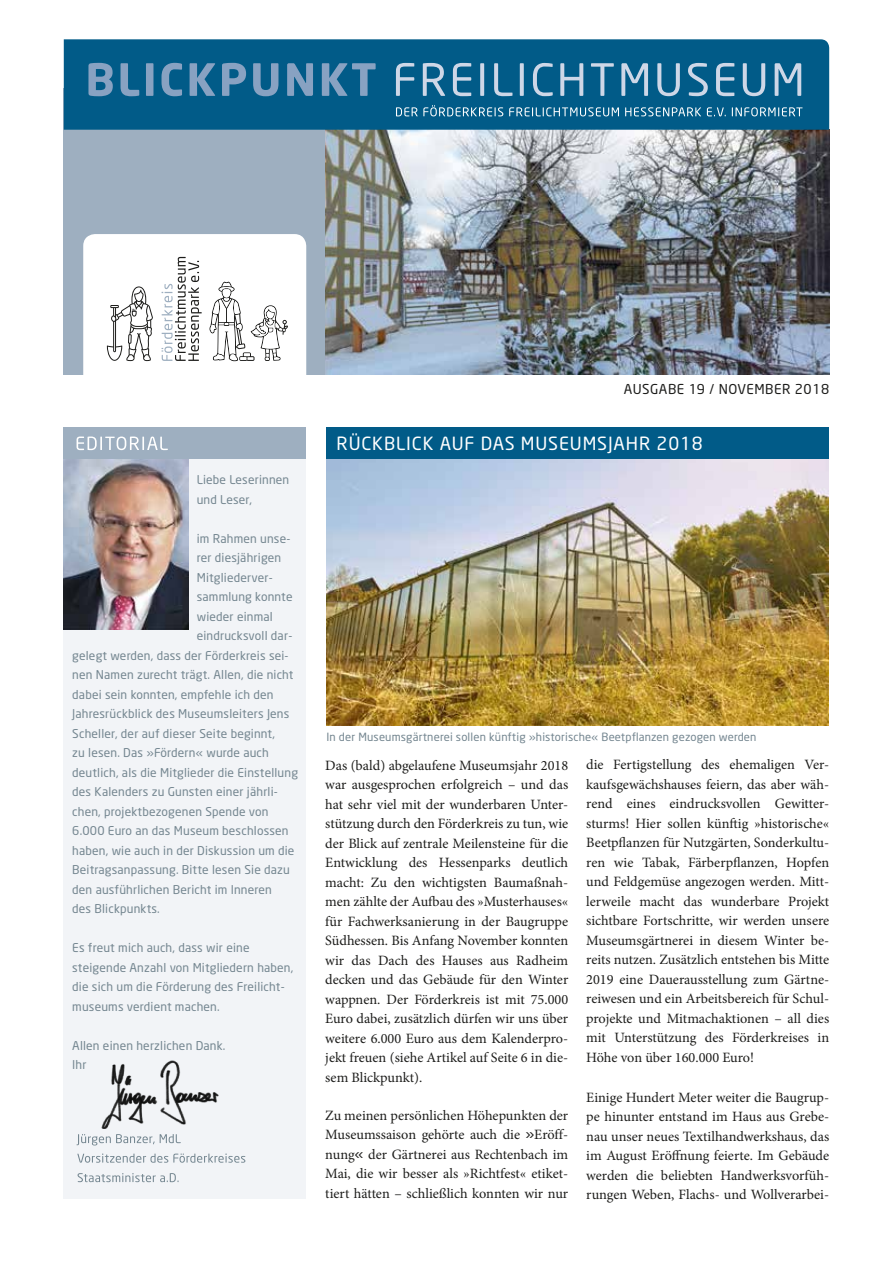
<style>
.page{position:relative;width:893px;height:1263px;background:#fff}
.page>*{position:absolute;margin:0;border:0;box-sizing:border-box;transform-origin:0 0}
.t1{font:18px "Neo Sans";letter-spacing:.05em;color:#fff}
.t2{font:14.25px/19.5px "Minion Pro";color:#1d1d1b;text-align:justify}
.t3{font:13.5px "Neo Sans";letter-spacing:.04em;color:#1d1d1b}
.t4{font:12px/19.5px "Neo Sans";letter-spacing:.015em;color:#748690}
.t5{font:11.25px "Neo Sans";letter-spacing:.015em;color:#748690}
.s1{font-family:"Neo Sans"}
</style>
<div class="page">
<div style="left:64px;top:130px;width:261px;height:244px;background:#9eafc0"></div>
<img style="left:325px;top:130px;width:504px;height:244px">
<img style="left:326px;top:459px;width:503px;height:267px">
<div style="left:64px;top:39px;width:765px;height:91px;background:#015b88"></div>
<div style="left:64px;top:427px;width:242px;height:772px;background:#f2f4f7"></div>
<div style="left:64px;top:427px;width:242px;height:32px;background:#9eafc0"></div>
<svg style="left:88px;top:63px;width:288px;height:33px;background:#417ca3"></svg>
<svg style="left:396px;top:63px;width:405px;height:33px;background:#3d7fa3"></svg>
<svg style="left:396px;top:105px;width:406px;height:11px;background:#397fa2"></svg>
<svg style="left:83px;top:234px;width:223px;height:141px"></svg>
<svg style="left:78px;top:1173px;width:101px;height:9px"></svg>
<svg style="left:77px;top:1153px;width:168px;height:10px"></svg>
<svg style="left:77px;top:1134px;width:104px;height:11px"></svg>
<div style="left:326px;top:427px;width:503px;height:32px;background:#015b88"></div>
<img style="left:64px;top:459px;width:124px;height:171px">
<img style="left:101px;top:1060px;width:118px;height:68px">
<p class="t4" style="left:197px;top:470px;width:94px">Liebe Leserinnen und Leser,</p>
<p class="t4" style="left:197px;top:528px;width:95px">im Rahmen unse-</p>
<p class="t4" style="left:197px;top:548px;width:86px">rer diesjährigen</p>
<p class="t4" style="left:197px;top:567px;width:77px">Mitgliederver-</p>
<p class="t4" style="left:197px;top:587px;width:97px">sammlung konnte</p>
<p class="t4" style="left:197px;top:606px;width:78px">wieder einmal</p>
<p class="t4" style="left:197px;top:626px;width:97px">eindrucksvoll dar-</p>
<p class="t4" style="left:72px;top:645px;width:218px">gelegt werden, dass der Förderkreis sei-</p>
<p class="t4" style="left:72px;top:665px;width:223px">nen Namen zurecht trägt. Allen, die nicht</p>
<p class="t4" style="left:72px;top:684px;width:203px">dabei sein konnten, empfehle ich den</p>
<p class="t4" style="left:72px;top:704px;width:219px">Jahresrückblick des Museumsleiters Jens</p>
<p class="t4" style="left:72px;top:723px;width:204px">Scheller, der auf dieser Seite beginnt,</p>
<p class="t4" style="left:72px;top:743px;width:198px">zu lesen. Das »Fördern« wurde auch</p>
<p class="t4" style="left:72px;top:762px;width:227px">deutlich, als die Mitglieder die Einstellung</p>
<p class="t4" style="left:72px;top:782px;width:207px">des Kalenders zu Gunsten einer jährli-</p>
<p class="t4" style="left:72px;top:801px;width:198px">chen, projektbezogenen Spende von</p>
<p class="t4" style="left:72px;top:821px;width:218px">6.000 Euro an das Museum beschlossen</p>
<p class="t4" style="left:72px;top:840px;width:224px">haben, wie auch in der Diskussion um die</p>
<p class="t4" style="left:72px;top:860px;width:219px">Beitragsanpassung. Bitte lesen Sie dazu</p>
<p class="t4" style="left:72px;top:879px;width:201px">den ausführlichen Bericht im Inneren</p>
<p class="t4" style="left:72px;top:899px;width:89px">des Blickpunkts.</p>
<p class="t4" style="left:72px;top:938px;width:223px">Es freut mich auch, dass wir eine steigende Anzahl von Mitgliedern haben, die sich um die Förderung des Freilicht&shy;museums verdient machen.</p>
<p class="t4" style="left:72px;top:1035px;width:155px">Allen einen herzlichen Dank.<br>Ihr</p>
<p class="t3" style="left:624px;top:381px;width:207px">AUSGABE 19 / NOVEMBER 2018</p>
<p class="t1" style="left:337px;top:432px;width:368px">RÜCKBLICK AUF DAS MUSEUMSJAHR 2018</p>
<p class="t5" style="left:326px;top:730px;width:432px">In der Museumsgärtnerei sollen künftig »historische« Beetpflanzen gezogen werden</p>
<p class="t2" style="left:325px;top:755px;width:244px">Das (bald) abgelaufene Museumsjahr 2018 war ausgesprochen erfolgreich – und das hat sehr viel mit der wunderbaren Unter&shy;stützung durch den Förderkreis zu tun, wie der Blick auf zentrale Meilensteine für die Entwicklung des Hessenparks deutlich macht: Zu den wichtigsten Baumaßnah&shy;men zählte der Aufbau des »Musterhauses« für Fachwerksanierung in der Baugruppe Südhessen. Bis Anfang November konnten wir das Dach des Hauses aus Radheim decken und das Gebäude für den Winter wappnen. Der Förderkreis ist mit 75.000<br>Euro dabei, zusätzlich dürfen wir uns über weitere 6.000 Euro aus dem Kalenderpro&shy;jekt freuen (siehe Artikel auf Seite 6 in die&shy;sem Blickpunkt).</p>
<p class="t2" style="left:325px;top:1105px;width:244px">Zu meinen persönlichen Höhepunkten der Museumssaison gehörte auch die <span class="s1">»</span>Eröff&shy;nung<span class="s1">«</span> der Gärtnerei aus Rechtenbach im Mai, die wir besser als »Richtfest« etiket&shy;tiert hätten – schließlich konnten wir nur</p>
<p class="t2" style="left:586px;top:755px;width:244px">die Fertigstellung des ehemaligen Ver&shy;kaufsgewächshauses feiern, das aber wäh&shy;rend eines eindrucksvollen Gewitter&shy;sturms! Hier sollen künftig »historische« Beetpflanzen für Nutzgärten, Sonderkultu&shy;ren wie Tabak, Färberpflanzen, Hopfen und Feldgemüse angezogen werden. Mitt&shy;lerweile macht das wunderbare Projekt sichtbare Fortschritte, wir werden unsere Museumsgärtnerei in diesem Winter be&shy;reits nutzen. Zusätzlich entstehen bis Mitte 2019 eine Dauerausstellung zum Gärtne&shy;reiwesen und ein Arbeitsbereich für Schul&shy;projekte und Mitmachaktionen – all dies mit Unterstützung des Förderkreises in Höhe von über 160.000 Euro!</p>
<p class="t2" style="left:586px;top:1087px;width:244px">Einige Hundert Meter weiter die Baugrup&shy;pe hinunter entstand im Haus aus Grebe&shy;nau unser neues Textilhandwerkshaus, das im August Eröffnung feierte. Im Gebäude werden die beliebten Handwerksvorfüh&shy;rungen Weben, Flachs- und Wollverarbei-</p>
</div>
